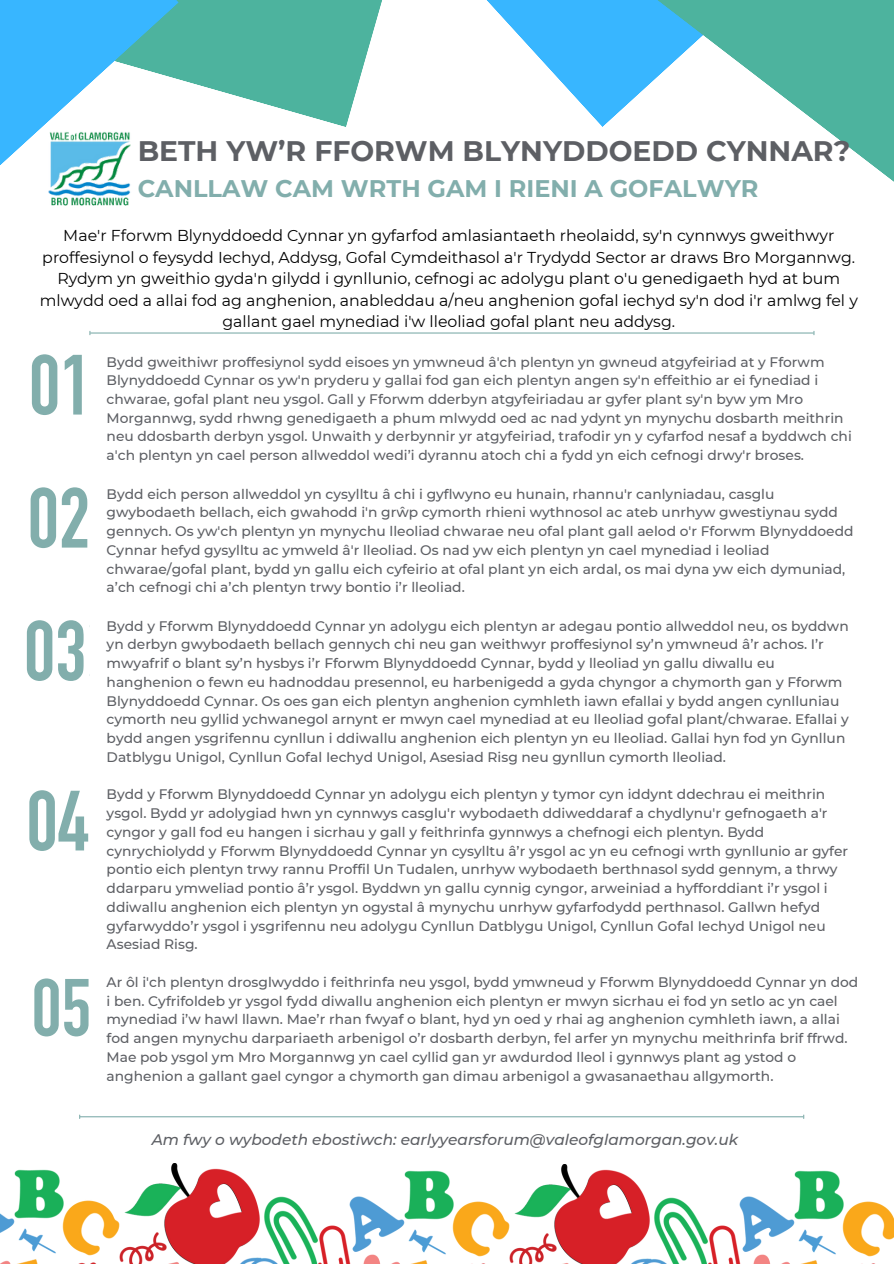
<style>
.page{position:relative;width:894px;height:1264px;background:#fff}
.page>*{position:absolute;margin:0;border:0;box-sizing:border-box;transform-origin:0 0}
.t1{font:700 28.2px "Montserrat";color:#5d5f64}
.t2{font:700 24px "Montserrat";color:#82aeac}
.t3{font:15.75px/21.3px "Montserrat";color:#000;text-align:center}
.t4{font:italic 500 15.3px "Montserrat";color:#5d5f64}
.t5{font:500 13.8px/18.8px "Montserrat";color:#5d5f64}
</style>
<div class="page">
<img style="left:48px;top:165px;width:83px;height:41px">
<img style="left:0;top:1163px;width:893px;height:100px">
<svg style="left:179px;top:0;width:203px;height:127px;fill:#4db39e"></svg>
<svg style="left:0;top:0;width:179px;height:165px"></svg>
<svg style="left:487px;top:0;width:88px;height:97px"></svg>
<svg style="left:575px;top:0;width:318px;height:181px"></svg>
<hr style="left:90px;top:332px;width:723px;height:1px;background:#82aeac">
<svg style="left:29px;top:790px;width:59px;height:61px"></svg>
<svg style="left:32px;top:354px;width:25px;height:61px"></svg>
<svg style="left:65px;top:355px;width:17px;height:59px"></svg>
<svg style="left:31px;top:487px;width:25px;height:61px"></svg>
<svg style="left:62px;top:487px;width:25px;height:60px"></svg>
<svg style="left:27px;top:620px;width:25px;height:61px"></svg>
<svg style="left:58px;top:620px;width:32px;height:61px"></svg>
<svg style="left:34px;top:978px;width:54px;height:58px"></svg>
<hr style="left:80px;top:1116px;width:723px;height:1px;background:#82aeac">
<p class="t1" style="left:138px;top:134px;width:714px">BETH YW’R FFORWM BLYNYDDOEDD CYNNAR?</p>
<p class="t2" style="left:138px;top:174px;width:622px">CANLLAW CAM WRTH GAM I RIENI A GOFALWYR</p>
<p class="t3" style="left:40px;top:225px;width:819px">Mae'r Fforwm Blynyddoedd Cynnar yn gyfarfod amlasiantaeth rheolaidd, sy'n cynnwys gweithwyr proffesiynol o feysydd Iechyd, Addysg, Gofal Cymdeithasol a'r Trydydd Sector ar draws Bro Morgannwg.<br>Rydym yn gweithio gyda'n gilydd i gynllunio, cefnogi ac adolygu plant o'u genedigaeth hyd at bum mlwydd oed a allai fod ag anghenion, anableddau a/neu anghenion gofal iechyd sy'n dod i'r amlwg fel y gallant gael mynediad i'w lleoliad gofal plant neu addysg.</p>
<h1 class="t5" style="left:107px;top:352px;width:746px">Bydd gweithiwr proffesiynol sydd eisoes yn ymwneud â'ch plentyn yn gwneud atgyfeiriad at y Fforwm Blynyddoedd Cynnar os yw'n pryderu y gallai fod gan eich plentyn angen sy'n effeithio ar ei fynediad i chwarae, gofal plant neu ysgol. Gall y Fforwm dderbyn atgyfeiriadau ar gyfer plant sy'n byw ym Mro Morgannwg, sydd rhwng genedigaeth a phum mlwydd oed ac nad ydynt yn mynychu dosbarth meithrin neu ddosbarth derbyn ysgol. Unwaith y derbynnir yr atgyfeiriad, trafodir yn y cyfarfod nesaf a byddwch chi a'ch plentyn yn cael person allweddol wedi’i dyrannu atoch chi a fydd yn eich cefnogi drwy'r broses.</h1>
<h2 class="t5" style="left:107px;top:484px;width:748px">Bydd eich person allweddol yn cysylltu â chi i gyflwyno eu hunain, rhannu'r canlyniadau, casglu gwybodaeth bellach, eich gwahodd i'n grŵp cymorth rhieni wythnosol ac ateb unrhyw gwestiynau sydd gennych. Os yw'ch plentyn yn mynychu lleoliad chwarae neu ofal plant gall aelod o'r Fforwm Blynyddoedd Cynnar hefyd gysylltu ac ymweld â'r lleoliad. Os nad yw eich plentyn yn cael mynediad i leoliad chwarae/gofal plant, bydd yn gallu eich cyfeirio at ofal plant yn eich ardal, os mai dyna yw eich dymuniad, a’ch cefnogi chi a’ch plentyn trwy bontio i’r lleoliad.</h2>
<h4 class="t5" style="left:107px;top:616px;width:743px">Bydd y Fforwm Blynyddoedd Cynnar yn adolygu eich plentyn ar adegau pontio allweddol neu, os byddwn yn derbyn gwybodaeth bellach gennych chi neu gan weithwyr proffesiynol sy’n ymwneud â’r achos. I’r mwyafrif o blant sy’n hysbys i’r Fforwm Blynyddoedd Cynnar, bydd y lleoliad yn gallu diwallu eu hanghenion o fewn eu hadnoddau presennol, eu harbenigedd a gyda chyngor a chymorth gan y Fforwm Blynyddoedd Cynnar. Os oes gan eich plentyn anghenion cymhleth iawn efallai y bydd angen cynlluniau cymorth neu gyllid ychwanegol arnynt er mwyn cael mynediad at eu lleoliad gofal plant/chwarae. Efallai y bydd angen ysgrifennu cynllun i ddiwallu anghenion eich plentyn yn eu lleoliad. Gallai hyn fod yn Gynllun Datblygu Unigol, Cynllun Gofal Iechyd Unigol, Asesiad Risg neu gynllun cymorth lleoliad.</h4>
<p class="t5" style="left:107px;top:785px;width:742px">Bydd y Fforwm Blynyddoedd Cynnar yn adolygu eich plentyn y tymor cyn iddynt ddechrau ei meithrin ysgol. Bydd yr adolygiad hwn yn cynnwys casglu'r wybodaeth ddiweddaraf a chydlynu'r gefnogaeth a'r cyngor y gall fod eu hangen i sicrhau y gall y feithrinfa gynnwys a chefnogi eich plentyn. Bydd cynrychiolydd y Fforwm Blynyddoedd Cynnar yn cysylltu â’r ysgol ac yn eu cefnogi wrth gynllunio ar gyfer pontio eich plentyn trwy rannu Proffil Un Tudalen, unrhyw wybodaeth berthnasol sydd gennym, a thrwy ddarparu ymweliad pontio â’r ysgol. Byddwn yn gallu cynnig cyngor, arweiniad a hyfforddiant i’r ysgol i ddiwallu anghenion eich plentyn yn ogystal â mynychu unrhyw gyfarfodydd perthnasol. Gallwn hefyd gyfarwyddo’r ysgol i ysgrifennu neu adolygu Cynllun Datblygu Unigol, Cynllun Gofal Iechyd Unigol neu Asesiad Risg.</p>
<p class="t5" style="left:107px;top:972px;width:753px">Ar ôl i'ch plentyn drosglwyddo i feithrinfa neu ysgol, bydd ymwneud y Fforwm Blynyddoedd Cynnar yn dod i ben. Cyfrifoldeb yr ysgol fydd diwallu anghenion eich plentyn er mwyn sicrhau ei fod yn setlo ac yn cael mynediad i’w hawl llawn. Mae’r rhan fwyaf o blant, hyd yn oed y rhai ag anghenion cymhleth iawn, a allai fod angen mynychu darpariaeth arbenigol o’r dosbarth derbyn, fel arfer yn mynychu meithrinfa brif ffrwd.<br>Mae pob ysgol ym Mro Morgannwg yn cael cyllid gan yr awdurdod lleol i gynnwys plant ag ystod o anghenion a gallant gael cyngor a chymorth gan dimau arbenigol a gwasanaethau allgymorth.</p>
<p class="t4" style="left:152px;top:1130px;width:587px">Am fwy o wybodeth ebostiwch: earlyyearsforum@valeofglamorgan.gov.uk</p>
</div>
